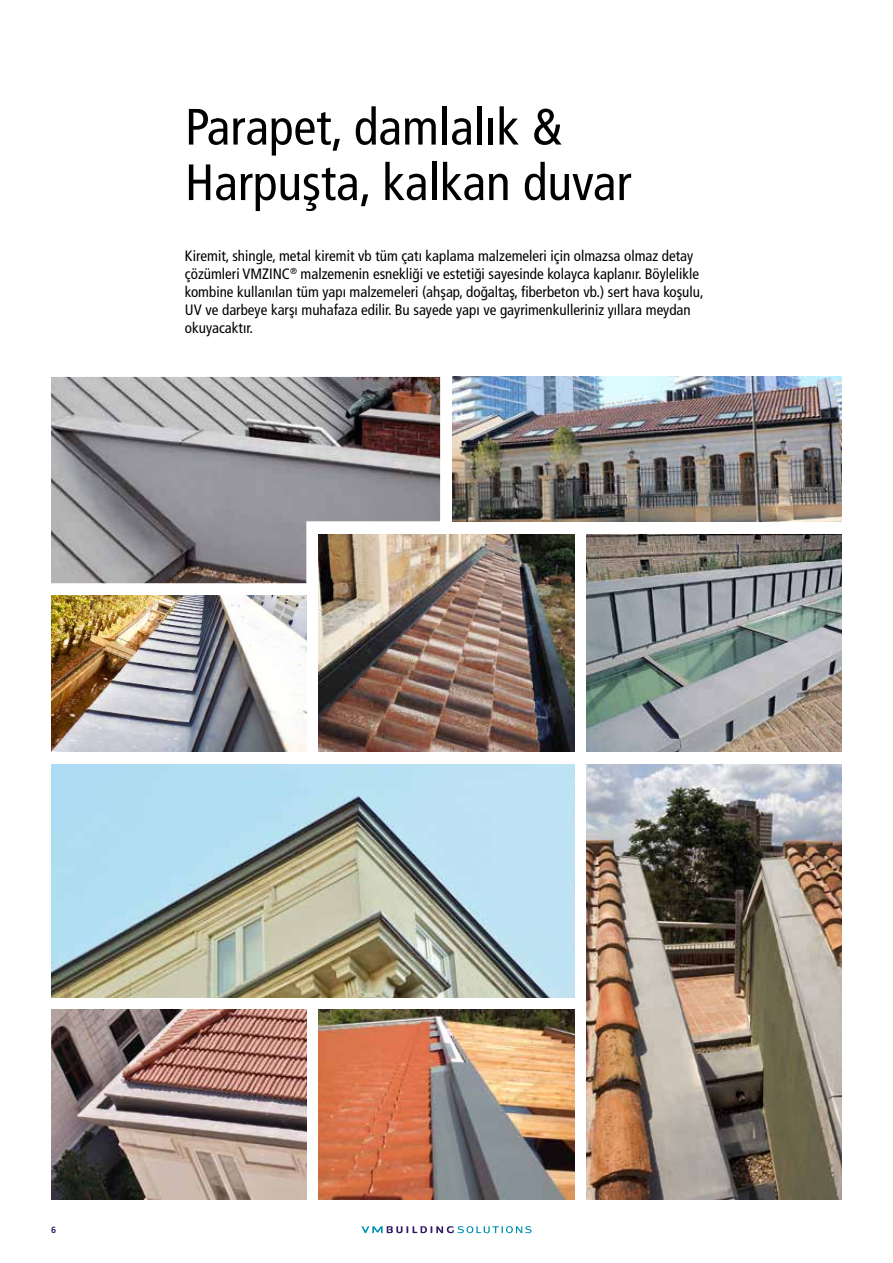
<style>
.page{position:relative;width:893px;height:1263px;background:#fff}
.page>*{position:absolute;margin:0;border:0;box-sizing:border-box;transform-origin:0 0}
.t1{font:condensed 51px/55.5px "Frutiger LT Pro";color:#000}
.t2{font:condensed 15px/18px "Frutiger LT Pro";color:#000}
.t3{font:700 9px "Frutiger LT Pro";color:#311c67}
</style>
<div class="page">
<svg style="left:361px;top:1226px;width:171px;height:7px"></svg>
<img style="left:587px;top:764px;width:255px;height:435px">
<img style="left:51px;top:764px;width:523px;height:233px">
<img style="left:51px;top:377px;width:389px;height:206px">
<img style="left:51px;top:596px;width:255px;height:155px">
<img style="left:319px;top:1010px;width:255px;height:189px">
<img style="left:51px;top:1010px;width:255px;height:189px">
<img style="left:453px;top:377px;width:389px;height:144px">
<img style="left:587px;top:534px;width:255px;height:217px">
<img style="left:319px;top:534px;width:255px;height:217px">
<h1 class="t1" style="left:185px;top:99px;width:448px">Parapet, damlalık &amp;<br>Harpuşta, kalkan duvar</h1>
<p class="t2" style="left:185px;top:247px;width:520px">Kiremit, shingle, metal kiremit vb tüm çatı kaplama malzemeleri için olmazsa olmaz detay çözümleri VMZINC<sup>®</sup> malzemenin esnekliği ve estetiği sayesinde kolayca kaplanır. Böylelikle kombine kullanılan tüm yapı malzemeleri (ahşap, doğaltaş, fiberbeton vb.) sert hava koşulu, UV ve darbeye karşı muhafaza edilir. Bu sayede yapı ve gayrimenkulleriniz yıllara meydan okuyacaktır.</p>
<p class="t3" style="left:51px;top:1224px;width:7px">6</p>
</div>
